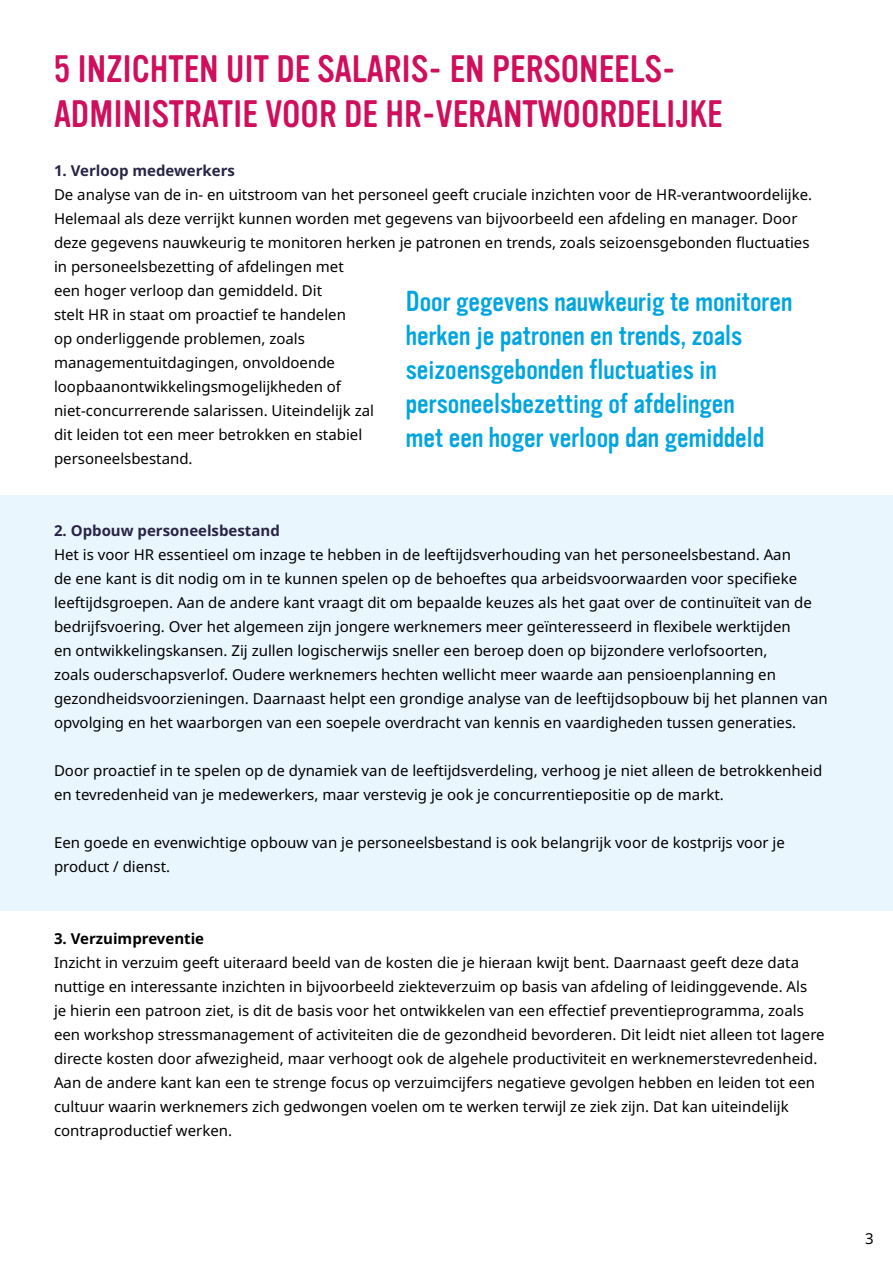
<style>
.page{position:relative;width:893px;height:1263px;background:#fff}
.page>*{position:absolute;margin:0;border:0;box-sizing:border-box;transform-origin:0 0}
.t1{font:37.5px/45px "Vinyl OT";color:#cf0e5c}
.t2{font:28.35px/34px "Vinyl OT";color:#00a5df}
.t3{font:15px/24px "Noto Sans";color:#000}
.t4{font:700 15px "Noto Sans";color:#272446}
.t5{font:700 15px "Noto Sans";color:#000}
</style>
<div class="page">
<div style="left:0;top:495px;width:893px;height:416px;background:#eaf6fe"></div>
<h1 class="t1" style="left:54px;top:47px;width:670px">5 INZICHTEN UIT DE SALARIS- EN PERSONEELS-<br>ADMINISTRATIE VOOR DE HR-VERANTWOORDELIJKE</h1>
<p class="t4" style="left:54px;top:160px;width:183px">1. Verloop medewerkers</p>
<p class="t3" style="left:54px;top:183px;width:760px">De analyse van de in- en uitstroom van het personeel geeft cruciale inzichten voor de HR-verantwoordelijke.<br>Helemaal als deze verrijkt kunnen worden met gegevens van bijvoorbeeld een afdeling en manager. Door deze gegevens nauwkeurig te monitoren herken je patronen en trends, zoals seizoensgebonden fluctuaties in personeelsbezetting of afdelingen met<br>een hoger verloop dan gemiddeld. Dit<br>stelt HR in staat om proactief te handelen<br>op onderliggende problemen, zoals<br>managementuitdagingen, onvoldoende<br>loopbaanontwikkelingsmogelijkheden of<br>niet-concurrerende salarissen. Uiteindelijk zal<br>dit leiden tot een meer betrokken en stabiel<br>personeelsbestand.</p>
<h2 class="t2" style="left:406px;top:285px;width:388px">Door gegevens nauwkeurig te monitoren herken je patronen en trends, zoals seizoensgebonden fluctuaties in personeelsbezetting of afdelingen<br>met een hoger verloop dan gemiddeld</h2>
<p class="t4" style="left:54px;top:520px;width:227px">2. Opbouw personeelsbestand</p>
<p class="t3" style="left:54px;top:543px;width:775px">Het is voor HR essentieel om inzage te hebben in de leeftijdsverhouding van het personeelsbestand. Aan<br>de ene kant is dit nodig om in te kunnen spelen op de behoeftes qua arbeidsvoorwaarden voor specifieke leeftijdsgroepen. Aan de andere kant vraagt dit om bepaalde keuzes als het gaat over de continuïteit van de bedrijfsvoering. Over het algemeen zijn jongere werknemers meer geïnteresseerd in flexibele werktijden<br>en ontwikkelingskansen. Zij zullen logischerwijs sneller een beroep doen op bijzondere verlofsoorten,<br>zoals ouderschapsverlof. Oudere werknemers hechten wellicht meer waarde aan pensioenplanning en gezondheidsvoorzieningen. Daarnaast helpt een grondige analyse van de leeftijdsopbouw bij het plannen van opvolging en het waarborgen van een soepele overdracht van kennis en vaardigheden tussen generaties.</p>
<p class="t3" style="left:54px;top:759px;width:770px">Door proactief in te spelen op de dynamiek van de leeftijdsverdeling, verhoog je niet alleen de betrokkenheid en tevredenheid van je medewerkers, maar verstevig je ook je concurrentiepositie op de markt.</p>
<p class="t3" style="left:54px;top:831px;width:732px">Een goede en evenwichtige opbouw van je personeelsbestand is ook belangrijk voor de kostprijs voor je product / dienst.</p>
<p class="t5" style="left:54px;top:928px;width:152px">3. Verzuimpreventie</p>
<p class="t3" style="left:54px;top:951px;width:772px">Inzicht in verzuim geeft uiteraard beeld van de kosten die je hieraan kwijt bent. Daarnaast geeft deze data nuttige en interessante inzichten in bijvoorbeeld ziekteverzuim op basis van afdeling of leidinggevende. Als<br>je hierin een patroon ziet, is dit de basis voor het ontwikkelen van een effectief preventieprogramma, zoals een workshop stressmanagement of activiteiten die de gezondheid bevorderen. Dit leidt niet alleen tot lagere directe kosten door afwezigheid, maar verhoogt ook de algehele productiviteit en werknemerstevredenheid.<br>Aan de andere kant kan een te strenge focus op verzuimcijfers negatieve gevolgen hebben en leiden tot een cultuur waarin werknemers zich gedwongen voelen om te werken terwijl ze ziek zijn. Dat kan uiteindelijk contraproductief werken.</p>
<p class="t3" style="left:865px;top:1227px;width:10px">3</p>
</div>
